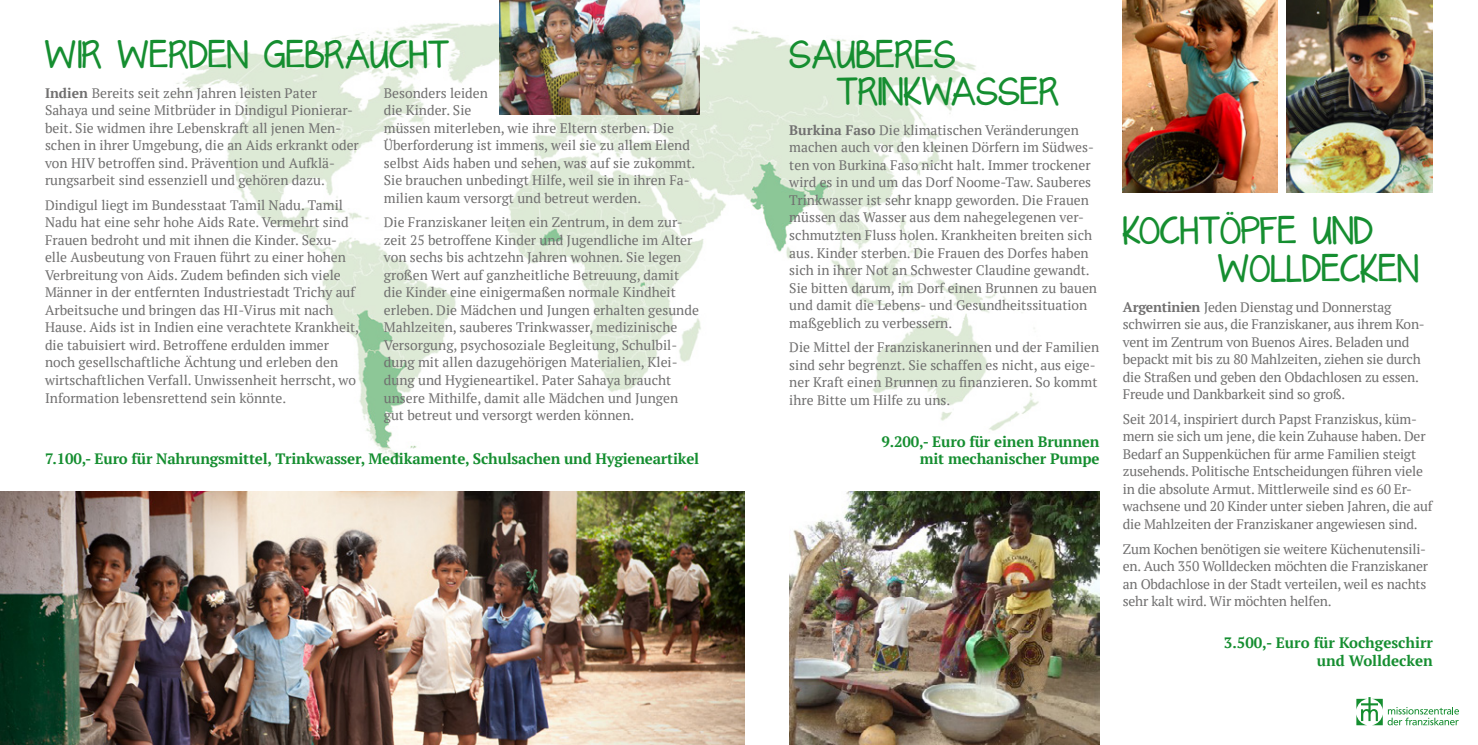
<style>
.page{position:relative;width:1478px;height:745px;background:#fff}
.page>*{position:absolute;margin:0;border:0;box-sizing:border-box;transform-origin:0 0}
.t1{font:700 32.5px/37.5px "KG Like A Skyscraper";color:#158e30}
.t2{font:700 15px/17.5px "PT Serif";letter-spacing:-.01em;color:#158e30;text-align:right}
.t3{font:13.75px/17.5px "PT Serif";color:#706f6f}
.s1{font-weight:700}
</style>
<div class="page">
<img style="left:163px;top:20px;width:876px;height:438px">
<img style="left:500px;top:0;width:199px;height:115px">
<svg style="left:1356px;top:697px;width:103px;height:27px"></svg>
<img style="left:789px;top:491px;width:310px;height:253px">
<img style="left:1286px;top:0;width:147px;height:193px">
<img style="left:1123px;top:0;width:155px;height:193px">
<img style="left:0;top:491px;width:744px;height:253px">
<h1 class="t1" style="left:45px;top:36px;width:406px">WIR WERDEN GEBRAUCHT</h1>
<p class="t3" style="left:384px;top:84px;width:313px">Besonders leiden<br>die Kinder. Sie<br>müssen miterleben, wie ihre Eltern sterben. Die Überforderung ist immens, weil sie zu allem Elend selbst Aids haben und sehen, was auf sie zukommt.<br>Sie brauchen unbedingt Hilfe, weil sie in ihren Fa&shy;milien kaum versorgt und betreut werden.</p>
<p class="t3" style="left:384px;top:213px;width:317px">Die Franziskaner leiten ein Zentrum, in dem zur&shy;zeit 25 betroffene Kinder und Jugendliche im Alter von sechs bis achtzehn Jahren wohnen. Sie legen großen Wert auf ganzheitliche Betreuung, damit die Kinder eine einigermaßen normale Kindheit erleben. Die Mädchen und Jungen erhalten gesunde Mahlzeiten, sauberes Trinkwasser, medizinische Versorgung, psychosoziale Begleitung, Schulbil&shy;dung mit allen dazugehörigen Materialien, Klei&shy;dung und Hygieneartikel. Pater Sahaya braucht unsere Mithilfe, damit alle Mädchen und Jungen gut betreut und versorgt werden können.</p>
<p class="t3" style="left:45px;top:84px;width:315px"><span class="s1">Indien</span> Bereits seit zehn Jahren leisten Pater Sahaya und seine Mitbrüder in Dindigul Pionierar&shy;beit. Sie widmen ihre Lebenskraft all jenen Men&shy;schen in ihrer Umgebung, die an Aids erkrankt oder von HIV betroffen sind. Prävention und Aufklä&shy;rungsarbeit sind essenziell und gehören dazu.</p>
<p class="t3" style="left:45px;top:196px;width:316px">Dindigul liegt im Bundesstaat Tamil Nadu. Tamil Nadu hat eine sehr hohe Aids Rate. Vermehrt sind Frauen bedroht und mit ihnen die Kinder. Sexu&shy;elle Ausbeutung von Frauen führt zu einer hohen Verbreitung von Aids. Zudem befinden sich viele Männer in der entfernten Industriestadt Trichy auf Arbeitsuche und bringen das HI-Virus mit nach Hause. Aids ist in Indien eine verachtete Krankheit, die tabuisiert wird. Betroffene erdulden immer noch gesellschaftliche Ächtung und erleben den wirtschaftlichen Verfall. Unwissenheit herrscht, wo Information lebensrettend sein könnte.</p>
<p class="t2" style="left:45px;top:450px;width:656px">7.100,- Euro für Nahrungsmittel, Trinkwasser, Medikamente, Schulsachen und Hygieneartikel</p>
<h1 class="t1" style="left:837px;top:36px;width:224px;text-indent:-48px">SAUBERES<br>TRINKWASSER</h1>
<p class="t3" style="left:789px;top:121px;width:309px"><span class="s1">Burkina Faso</span> Die klimatischen Veränderungen machen auch vor den kleinen Dörfern im Südwes&shy;ten von Burkina Faso nicht halt. Immer trockener wird es in und um das Dorf Noome-Taw. Sauberes Trinkwasser ist sehr knapp geworden. Die Frauen müssen das Wasser aus dem nahegelegenen ver&shy;schmutzten Fluss holen. Krankheiten breiten sich aus. Kinder sterben. Die Frauen des Dorfes haben sich in ihrer Not an Schwester Claudine gewandt.<br>Sie bitten darum, im Dorf einen Brunnen zu bauen und damit die Lebens- und Gesundheitssituation maßgeblich zu verbessern.</p>
<p class="t3" style="left:789px;top:338px;width:311px">Die Mittel der Franziskanerinnen und der Familien sind sehr begrenzt. Sie schaffen es nicht, aus eige&shy;ner Kraft einen Brunnen zu finanzieren. So kommt ihre Bitte um Hilfe zu uns.</p>
<p class="t2" style="left:881px;top:432px;width:219px">9.200,- Euro für einen Brunnen mit mechanischer Pumpe</p>
<h1 class="t1" style="left:1218px;top:212px;width:203px;text-indent:-95px">KOCHTÖPFE UND<br>WOLLDECKEN</h1>
<p class="t3" style="left:1123px;top:297px;width:303px"><span class="s1">Argentinien</span> Jeden Dienstag und Donnerstag schwirren sie aus, die Franziskaner, aus ihrem Kon&shy;vent im Zentrum von Buenos Aires. Beladen und bepackt mit bis zu 80 Mahlzeiten, ziehen sie durch die Straßen und geben den Obdachlosen zu essen.<br>Freude und Dankbarkeit sind so groß.</p>
<p class="t3" style="left:1123px;top:409px;width:311px">Seit 2014, inspiriert durch Papst Franziskus, küm&shy;mern sie sich um jene, die kein Zuhause haben. Der Bedarf an Suppenküchen für arme Familien steigt zusehends. Politische Entscheidungen führen viele in die absolute Armut. Mittlerweile sind es 60 Er&shy;wachsene und 20 Kinder unter sieben Jahren, die auf die Mahlzeiten der Franziskaner angewiesen sind.</p>
<p class="t3" style="left:1123px;top:539px;width:307px">Zum Kochen benötigen sie weitere Küchenutensili&shy;en. Auch 350 Wolldecken möchten die Franziskaner an Obdachlose in der Stadt verteilen, weil es nachts sehr kalt wird. Wir möchten helfen.</p>
<p class="t2" style="left:1224px;top:633px;width:210px">3.500,- Euro für Kochgeschirr und Wolldecken</p>
</div>
